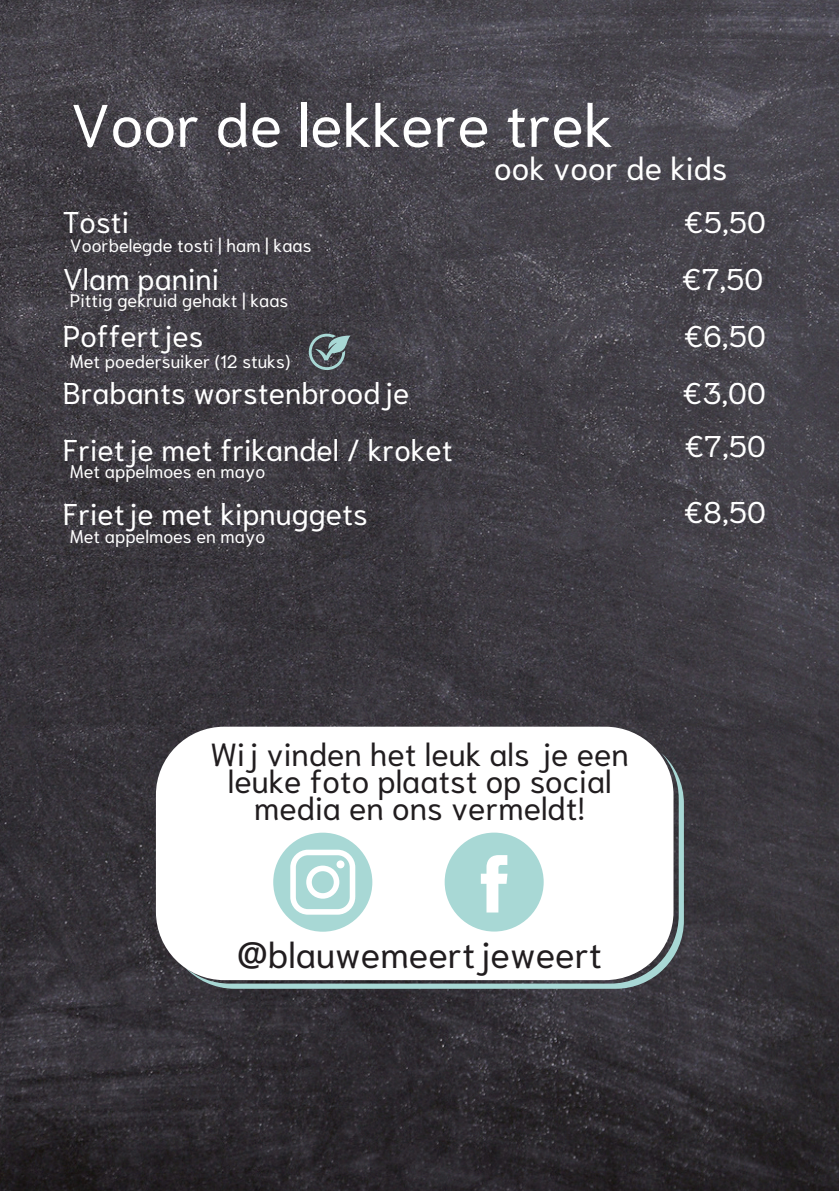
<style>
.page{position:relative;width:839px;height:1191px;background:#fff}
.page>*{position:absolute;margin:0;border:0;box-sizing:border-box;transform-origin:0 0}
.t1{font:60px "Niramit";color:#fff}
.t2{font:36px "Niramit";color:#211d1f}
.t3{font:32px/27px "Niramit";color:#211d1f;text-align:center}
.t4{font:32px "Niramit";color:#fff}
.t5{font:30px "Niramit";color:#fff}
.t6{font:18px "Niramit";color:#fff}
</style>
<div class="page">
<img style="left:0;top:0;width:838px;height:1191px">
<svg style="left:184px;top:753px;width:500px;height:236px;background:#6e8384"></svg>
<svg style="left:156px;top:727px;width:517px;height:253px"></svg>
<svg style="left:444px;top:833px;width:99px;height:99px"></svg>
<svg style="left:273px;top:833px;width:99px;height:99px"></svg>
<svg style="left:309px;top:334px;width:41px;height:36px"></svg>
<h1 class="t1" style="left:70px;top:81px;width:544px">Voor de lekkere trek</h1>
<h3 class="t5" style="left:63px;top:200px;width:68px">Tosti</h3>
<h3 class="t6" style="left:70px;top:232px;width:243px">Voorbelegde tosti | ham | kaas</h3>
<p class="t5" style="left:63px;top:257px;width:158px">Vlam panini</p>
<h3 class="t6" style="left:70px;top:287px;width:220px">Pittig gekruid gehakt | kaas</h3>
<h3 class="t5" style="left:63px;top:314px;width:142px">Poffertjes</h3>
<p class="t6" style="left:70px;top:348px;width:222px">Met poedersuiker (12 stuks)</p>
<p class="t5" style="left:63px;top:371px;width:348px">Brabants worstenbroodje</p>
<h3 class="t5" style="left:63px;top:428px;width:391px">Frietje met frikandel / kroket</h3>
<h3 class="t5" style="left:63px;top:492px;width:306px">Frietje met kipnuggets</h3>
<h3 class="t6" style="left:70px;top:458px;width:197px">Met appelmoes en mayo</h3>
<p class="t6" style="left:70px;top:523px;width:197px">Met appelmoes en mayo</p>
<p class="t4" style="left:494px;top:145px;width:235px">ook voor de kids</p>
<h3 class="t5" style="left:683px;top:200px;width:83px">€5,50</h3>
<h3 class="t5" style="left:681px;top:256px;width:83px">€7,50</h3>
<h3 class="t5" style="left:683px;top:314px;width:83px">€6,50</h3>
<h3 class="t5" style="left:682px;top:371px;width:85px">€3,00</h3>
<p class="t5" style="left:684px;top:424px;width:83px">€7,50</p>
<h3 class="t5" style="left:683px;top:489px;width:83px">€8,50</h3>
<h3 class="t3" style="left:210px;top:738px;width:420px">Wij vinden het leuk als je een leuke foto plaatst op social media en ons vermeldt!</h3>
<p class="t2" style="left:237px;top:928px;width:366px">@blauwemeertjeweert</p>
</div>
